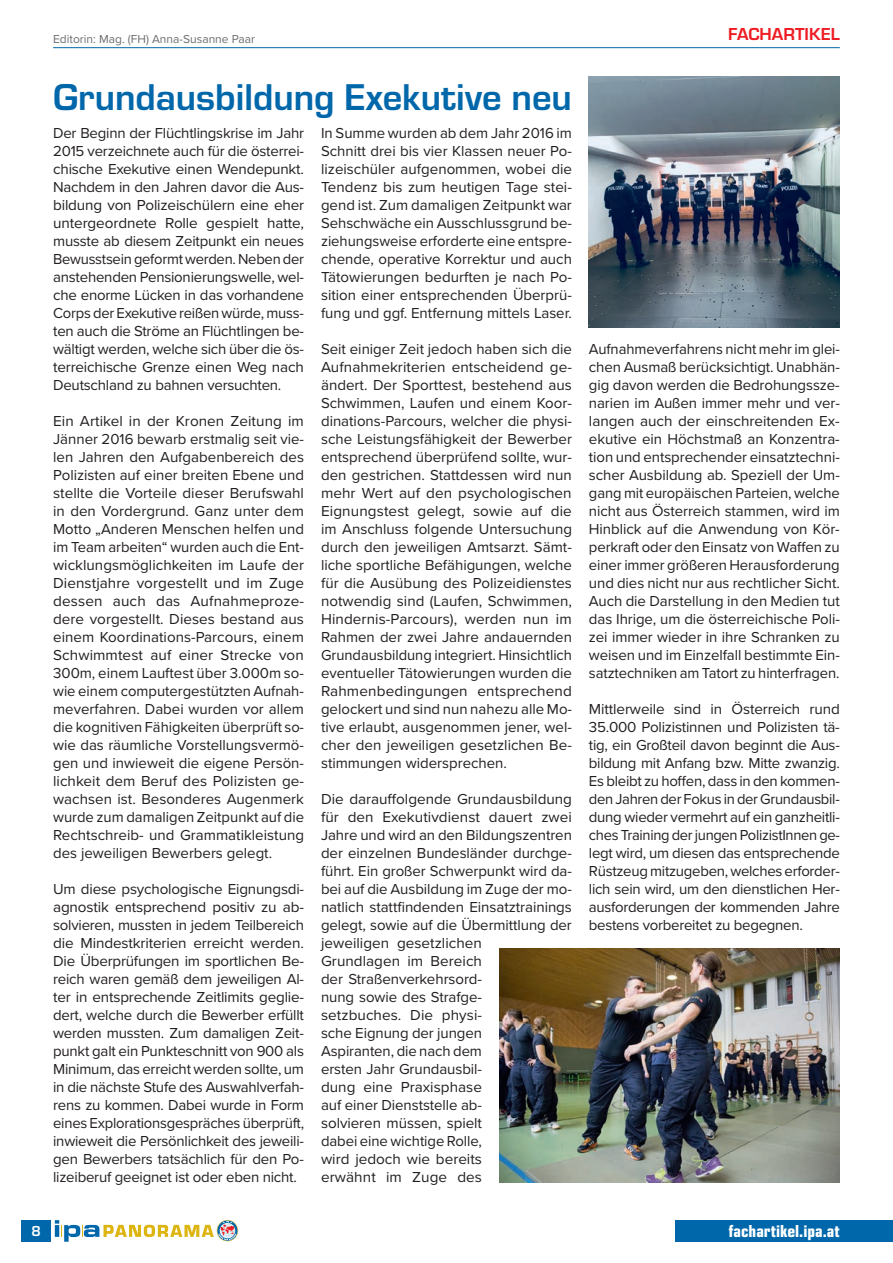
<style>
.page{position:relative;width:893px;height:1263px;background:#fff}
.page>*{position:absolute;margin:0;border:0;box-sizing:border-box;transform-origin:0 0}
.t1{font:700 38.7px "Eurostile";color:#0067aa}
.t2{font:18px "Eurostile Con Hea";color:#fff}
.t3{font:700 18px "Eurostile";color:#ee1d23}
.t4{font:15px/18px "Proxima Nova";letter-spacing:-.005em;color:#231f20;text-align:justify}
.t5{font:700 15px "Eurostile";color:#fff}
.t6{font:12px "Proxima Nova";color:#6c6d70}
</style>
<div class="page">
<div style="left:21px;top:1220px;width:30px;height:22px;background:#0067aa"></div>
<hr style="left:53px;top:47px;width:787px;height:1px;background:#0067aa">
<div style="left:676px;top:1220px;width:217px;height:22px;background:#0067aa"></div>
<svg style="left:55px;top:1220px;width:183px;height:22px"></svg>
<img style="left:589px;top:77px;width:251px;height:250px">
<img style="left:499px;top:948px;width:340px;height:234px">
<p class="t6" style="left:53px;top:30px;width:203px">Editorin: Mag. (FH) Anna-Susanne Paar</p>
<h1 class="t1" style="left:53px;top:69px;width:520px">Grundausbildung Exekutive neu</h1>
<p class="t4" style="left:53px;top:123px;width:253px">Der Beginn der Flüchtlingskrise im Jahr 2015 verzeichnete auch für die österrei&shy;chische Exekutive einen Wendepunkt.<br>Nachdem in den Jahren davor die Aus&shy;bildung von Polizeischülern eine eher untergeordnete Rolle gespielt hatte, musste ab diesem Zeitpunkt ein neues Bewusstsein geformt werden. Neben der anstehenden Pensionierungswelle, wel&shy;che enorme Lücken in das vorhandene Corps der Exekutive reißen würde, muss&shy;ten auch die Ströme an Flüchtlingen be&shy;wältigt werden, welche sich über die ös&shy;terreichische Grenze einen Weg nach Deutschland zu bahnen versuchten.</p>
<p class="t4" style="left:53px;top:411px;width:253px">Ein Artikel in der Kronen Zeitung im Jänner 2016 bewarb erstmalig seit vie&shy;len Jahren den Aufgabenbereich des Polizisten auf einer breiten Ebene und stellte die Vorteile dieser Berufswahl in den Vordergrund. Ganz unter dem Motto „Anderen Menschen helfen und im Team arbeiten“ wurden auch die Ent&shy;wicklungsmöglichkeiten im Laufe der Dienstjahre vorgestellt und im Zuge dessen auch das Aufnahmeproze&shy;dere vorgestellt. Dieses bestand aus einem Koordinations-Parcours, einem Schwimmtest auf einer Strecke von 300m, einem Lauftest über 3.000m so&shy;wie einem computergestützten Aufnah&shy;meverfahren. Dabei wurden vor allem die kognitiven Fähigkeiten überprüft so&shy;wie das räumliche Vorstellungsvermö&shy;gen und inwieweit die eigene Persön&shy;lichkeit dem Beruf des Polizisten ge&shy;wachsen ist. Besonderes Augenmerk wurde zum damaligen Zeitpunkt auf die Rechtschreib- und Grammatikleistung des jeweiligen Bewerbers gelegt.</p>
<p class="t4" style="left:53px;top:879px;width:253px">Um diese psychologische Eignungsdi&shy;agnostik entsprechend positiv zu ab&shy;solvieren, mussten in jedem Teilbereich die Mindestkriterien erreicht werden.<br>Die Überprüfungen im sportlichen Be&shy;reich waren gemäß dem jeweiligen Al&shy;ter in entsprechende Zeitlimits geglie&shy;dert, welche durch die Bewerber erfüllt werden mussten. Zum damaligen Zeit&shy;punkt galt ein Punkteschnitt von 900 als Minimum, das erreicht werden sollte, um in die nächste Stufe des Auswahlverfah&shy;rens zu kommen. Dabei wurde in Form eines Explorationsgespräches überprüft, inwieweit die Persönlichkeit des jeweili&shy;gen Bewerbers tatsächlich für den Po&shy;lizeiberuf geeignet ist oder eben nicht.</p>
<p class="t4" style="left:321px;top:123px;width:252px">In Summe wurden ab dem Jahr 2016 im Schnitt drei bis vier Klassen neuer Po&shy;lizeischüler aufgenommen, wobei die Tendenz bis zum heutigen Tage stei&shy;gend ist. Zum damaligen Zeitpunkt war Sehschwäche ein Ausschlussgrund be&shy;ziehungsweise erforderte eine entspre&shy;chende, operative Korrektur und auch Tätowierungen bedurften je nach Po&shy;sition einer entsprechenden Überprü&shy;fung und ggf. Entfernung mittels Laser.</p>
<p class="t4" style="left:321px;top:339px;width:253px">Seit einiger Zeit jedoch haben sich die Aufnahmekriterien entscheidend ge&shy;ändert. Der Sporttest, bestehend aus Schwimmen, Laufen und einem Koor&shy;dinations-Parcours, welcher die physi&shy;sche Leistungsfähigkeit der Bewerber entsprechend überprüfend sollte, wur&shy;den gestrichen. Stattdessen wird nun mehr Wert auf den psychologischen Eignungstest gelegt, sowie auf die im Anschluss folgende Untersuchung durch den jeweiligen Amtsarzt. Sämt&shy;liche sportliche Befähigungen, welche für die Ausübung des Polizeidienstes notwendig sind (Laufen, Schwimmen, Hindernis-Parcours), werden nun im Rahmen der zwei Jahre andauernden Grundausbildung integriert. Hinsichtlich eventueller Tätowierungen wurden die Rahmenbedingungen entsprechend gelockert und sind nun nahezu alle Mo&shy;tive erlaubt, ausgenommen jener, wel&shy;cher den jeweiligen gesetzlichen Be&shy;stimmungen widersprechen.</p>
<p class="t4" style="left:321px;top:789px;width:252px;text-align:left">Die darauffolgende Grundausbildung für den Exekutivdienst dauert zwei<br>Jahre und wird an den Bildungszentren der einzelnen Bundesländer durchge&shy;führt. Ein großer Schwerpunkt wird da&shy;bei auf die Ausbildung im Zuge der mo&shy;natlich stattfindenden Einsatztrainings gelegt, sowie auf die Übermittlung der jeweiligen gesetzlichen<br>Grundlagen im Bereich<br>der Straßenverkehrsord-<br>nung sowie des Strafge-<br>setzbuches. Die physi-<br>sche Eignung der jungen<br>Aspiranten, die nach dem<br>ersten Jahr Grundausbil-<br>dung eine Praxisphase<br>auf einer Dienststelle ab-<br>solvieren müssen, spielt<br>dabei eine wichtige Rolle,<br>wird jedoch wie bereits<br>erwähnt im Zuge des</p>
<p class="t5" style="left:31px;top:1220px;width:11px">8</p>
<p class="t3" style="left:728px;top:21px;width:113px">FACHARTIKEL</p>
<p class="t4" style="left:589px;top:339px;width:252px">Aufnahmeverfahrens nicht mehr im glei&shy;chen Ausmaß berücksichtigt. Unabhän&shy;gig davon werden die Bedrohungssze&shy;narien im Außen immer mehr und ver&shy;langen auch der einschreitenden Ex&shy;ekutive ein Höchstmaß an Konzentra&shy;tion und entsprechender einsatztechni&shy;scher Ausbildung ab. Speziell der Um&shy;gang mit europäischen Parteien, welche nicht aus Österreich stammen, wird im Hinblick auf die Anwendung von Kör&shy;perkraft oder den Einsatz von Waffen zu einer immer größeren Herausforderung und dies nicht nur aus rechtlicher Sicht.<br>Auch die Darstellung in den Medien tut das Ihrige, um die österreichische Poli&shy;zei immer wieder in ihre Schranken zu weisen und im Einzelfall bestimmte Ein&shy;satztechniken am Tatort zu hinterfragen.</p>
<p class="t4" style="left:589px;top:699px;width:252px">Mittlerweile sind in Österreich rund 35.000 Polizistinnen und Polizisten tä&shy;tig, ein Großteil davon beginnt die Aus&shy;bildung mit Anfang bzw. Mitte zwanzig.<br>Es bleibt zu hoffen, dass in den kommen&shy;den Jahren der Fokus in der Grundausbil&shy;dung wieder vermehrt auf ein ganzheitli&shy;ches Training der jungen PolizistInnen ge&shy;legt wird, um diesen das entsprechende Rüstzeug mitzugeben, welches erforder&shy;lich sein wird, um den dienstlichen Her&shy;ausforderungen der kommenden Jahre bestens vorbereitet zu begegnen.</p>
<p class="t2" style="left:729px;top:1218px;width:113px">fachartikel.ipa.at</p>
</div>
